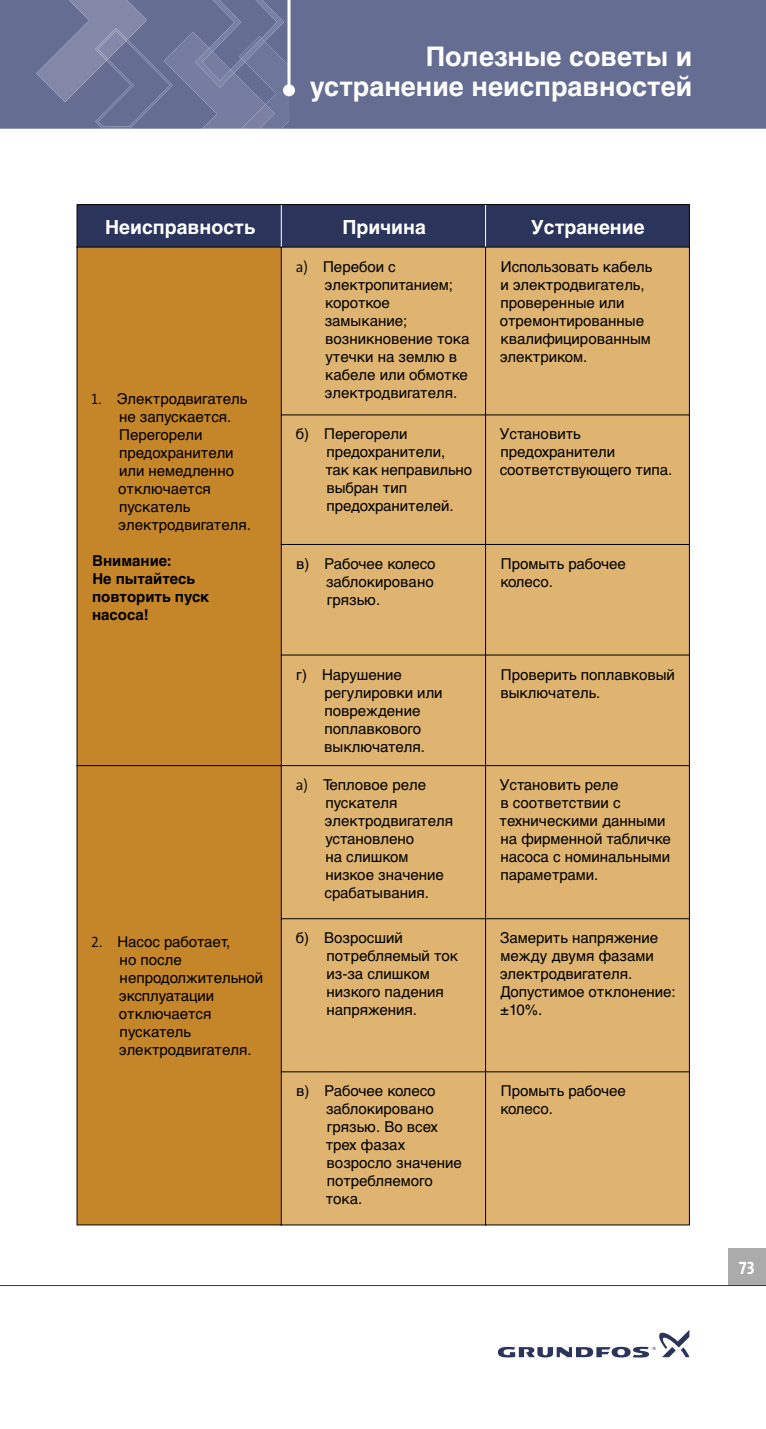
<style>
.page{position:relative;width:766px;height:1429px;background:#fff}
.page>*{position:absolute;margin:0;border:0;box-sizing:border-box;transform-origin:0 0}
.t1{font:700 27px/30px "Helvetica Cyr";color:#fff;text-align:right}
.t2{font:700 19.5px "Helvetica Cyr";color:#fff}
.t3{font:18px "The Sans Grundfos 7 B";color:#fff;scale:.95 1}
.t4{font:15px/18px "Helvetica Cyr Upright";color:#000}
.t5{font:700 15px/18px "Helvetica Cyr";color:#000}
.s1{font-family:"The Sans Grundfos 4 SL"}
</style>
<div class="page">
<div style="left:727px;top:1248px;width:38px;height:37px;background:#ababab"></div>
<svg style="left:497px;top:1330px;width:192px;height:27px"></svg>
<hr style="left:0;top:1285px;width:765px;height:1px;background:#2b355b">
<div style="left:0;top:0;width:765px;height:129px;background:#656d93"></div>
<svg style="left:36px;top:0;width:253px;height:129px;background:#6f769a"></svg>
<hr style="left:287px;top:0;width:3px;height:90px;background:#fff">
<div style="left:283px;top:84px;width:12px;height:12px;background:#fff;border-radius:50%"></div>
<div style="left:77px;top:248px;width:204px;height:976px;background:#c58629"></div>
<div style="left:282px;top:248px;width:406px;height:976px;background:#deb470"></div>
<hr style="left:77px;top:204px;width:204px;height:1px;background:#000">
<hr style="left:281px;top:204px;width:204px;height:1px;background:#000">
<hr style="left:485px;top:204px;width:204px;height:1px;background:#000">
<hr style="left:76px;top:248px;width:1px;height:167px;background:#000">
<hr style="left:281px;top:247px;width:1px;height:167px;background:#000">
<hr style="left:485px;top:247px;width:1px;height:167px;background:#000">
<svg style="left:76px;top:205px;width:613px;height:43px;background:#2b3458"></svg>
<hr style="left:688px;top:248px;width:1px;height:166px;background:#000">
<hr style="left:76px;top:415px;width:1px;height:129px;background:#000">
<hr style="left:281px;top:414px;width:205px;height:1px;background:#000">
<hr style="left:281px;top:415px;width:1px;height:129px;background:#000">
<hr style="left:486px;top:414px;width:203px;height:1px;background:#000">
<hr style="left:485px;top:415px;width:1px;height:129px;background:#000">
<hr style="left:688px;top:415px;width:1px;height:129px;background:#000">
<hr style="left:76px;top:544px;width:1px;height:111px;background:#000">
<hr style="left:281px;top:544px;width:205px;height:1px;background:#000">
<hr style="left:281px;top:545px;width:1px;height:109px;background:#000">
<hr style="left:486px;top:544px;width:203px;height:1px;background:#000">
<hr style="left:485px;top:545px;width:1px;height:109px;background:#000">
<hr style="left:688px;top:545px;width:1px;height:109px;background:#000">
<hr style="left:76px;top:655px;width:1px;height:110px;background:#000">
<hr style="left:281px;top:654px;width:205px;height:1px;background:#000">
<hr style="left:281px;top:655px;width:1px;height:110px;background:#000">
<hr style="left:486px;top:654px;width:203px;height:1px;background:#000">
<hr style="left:485px;top:655px;width:1px;height:110px;background:#000">
<hr style="left:688px;top:655px;width:1px;height:110px;background:#000">
<hr style="left:77px;top:765px;width:205px;height:1px;background:#000">
<hr style="left:76px;top:766px;width:1px;height:153px;background:#000">
<hr style="left:282px;top:765px;width:204px;height:1px;background:#000">
<hr style="left:281px;top:766px;width:1px;height:152px;background:#000">
<hr style="left:486px;top:765px;width:203px;height:1px;background:#000">
<hr style="left:485px;top:766px;width:1px;height:152px;background:#000">
<hr style="left:688px;top:766px;width:1px;height:152px;background:#000">
<hr style="left:76px;top:919px;width:1px;height:153px;background:#000">
<hr style="left:281px;top:918px;width:205px;height:1px;background:#000">
<hr style="left:281px;top:919px;width:1px;height:152px;background:#000">
<hr style="left:486px;top:918px;width:203px;height:1px;background:#000">
<hr style="left:485px;top:919px;width:1px;height:152px;background:#000">
<hr style="left:688px;top:919px;width:1px;height:152px;background:#000">
<hr style="left:76px;top:1072px;width:1px;height:152px;background:#000">
<hr style="left:281px;top:1071px;width:205px;height:1px;background:#000">
<hr style="left:281px;top:1072px;width:1px;height:153px;background:#000">
<hr style="left:486px;top:1071px;width:203px;height:1px;background:#000">
<hr style="left:485px;top:1072px;width:1px;height:153px;background:#000">
<hr style="left:688px;top:1072px;width:1px;height:152px;background:#000">
<hr style="left:77px;top:1224px;width:204px;height:1px;background:#000">
<hr style="left:282px;top:1224px;width:203px;height:1px;background:#000">
<hr style="left:486px;top:1224px;width:203px;height:1px;background:#000">
<hr style="left:281px;top:205px;width:1px;height:42px;background:#fff">
<hr style="left:485px;top:205px;width:1px;height:42px;background:#fff">
<h1 class="t1" style="left:310px;top:41px;width:384px">Полезные советы и устранение неисправностей</h1>
<h2 class="t2" style="left:105px;top:215px;width:151px">Неисправность</h2>
<h2 class="t2" style="left:342px;top:215px;width:85px">Причина</h2>
<h2 class="t2" style="left:530px;top:215px;width:115px">Устранение</h2>
<p class="t4" style="left:118px;top:390px;width:134px;text-indent:-27px"><span class="s1">1.</span> Электродвигатель не запускается.<br>Перегорели предохранители или немедленно отключается пускатель электродвигателя.</p>
<p class="t5" style="left:92px;top:552px;width:119px">Внимание:<br>Не пытайтесь повторить пуск насоса!</p>
<p class="t4" style="left:119px;top:933px;width:146px;text-indent:-28px"><span class="s1">2.</span> Насос работает,<br>но после непродолжительной эксплуатации отключается пускатель электродвигателя.</p>
<p class="t4" style="left:324px;top:257px;width:146px;text-indent:-29px"><span class="s1">a)</span> Перебои с электропитанием; короткое замыкание; возникновение тока утечки на землю в кабеле или обмотке электродвигателя.</p>
<p class="t4" style="left:499px;top:257px;width:154px">Использовать кабель и электродвигатель, проверенные или отремонтированные квалифицированным электриком.</p>
<p class="t4" style="left:325px;top:425px;width:148px;text-indent:-29px">б) Перегорели предохранители,<br>так как неправильно выбран тип предохранителей.</p>
<p class="t4" style="left:499px;top:425px;width:174px">Установить предохранители соответствующего типа.</p>
<p class="t4" style="left:326px;top:555px;width:111px;text-indent:-30px">в) Рабочее колесо заблокировано грязью.</p>
<p class="t4" style="left:500px;top:555px;width:127px">Промыть рабочее колесо.</p>
<p class="t4" style="left:324px;top:665px;width:120px;text-indent:-28px">г) Нарушение регулировки или повреждение поплавкового выключателя.</p>
<p class="t4" style="left:500px;top:665px;width:176px">Проверить поплавковый выключатель.</p>
<p class="t4" style="left:324px;top:776px;width:130px;text-indent:-29px"><span class="s1">a)</span> Тепловое реле пускателя электродвигателя установлено<br>на слишком низкое значение срабатывания.</p>
<p class="t4" style="left:499px;top:776px;width:173px">Установить реле<br>в соответствии с техническими данными на фирменной табличке насоса с номинальными параметрами.</p>
<p class="t4" style="left:326px;top:929px;width:133px;text-indent:-31px">б) Возросший потребляемый ток из-за слишком низкого падения напряжения.</p>
<p class="t4" style="left:500px;top:929px;width:177px">Замерить напряжение между двумя фазами электродвигателя.<br>Допустимое отклонение: ±10%.</p>
<p class="t4" style="left:325px;top:1082px;width:138px;text-indent:-29px">в) Рабочее колесо заблокировано грязью. Во всех трех фазах возросло значение потребляемого тока.</p>
<p class="t4" style="left:500px;top:1082px;width:127px">Промыть рабочее колесо.</p>
<p class="t3" style="left:738px;top:1258px;width:19px">73</p>
</div>
